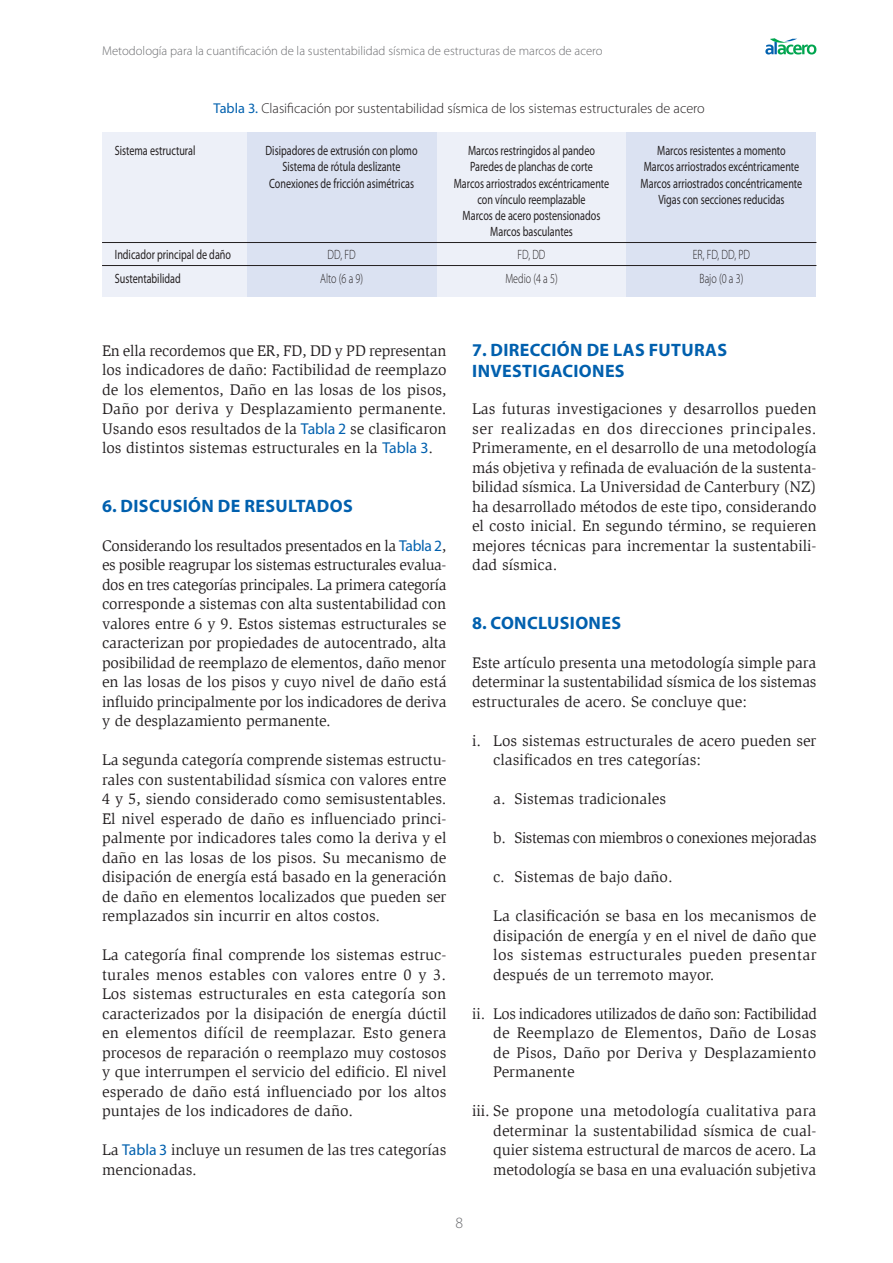
<style>
.page{position:relative;width:893px;height:1263px;background:#fff}
.page>*{position:absolute;margin:0;border:0;box-sizing:border-box;transform-origin:0 0}
.Títulos_0{font:700 18px/21.6px "Myriad Pro";letter-spacing:.02em;color:#0160ae}
.Texto_general{font:15.75px/19.5px "Slimbach Std";color:#231f20;text-align:justify}
.Texto_tabulado{font:15.75px/19.5px "Slimbach Std";color:#231f20;text-align:justify}
.Texto_tabulado-2{font:15.75px "Slimbach Std";letter-spacing:-.025em;color:#231f20}
.t1{font:300 15.75px "Myriad Pro";color:#6c6d70}
.Lectura_figuras{font:300 14.25px "Myriad Pro";color:#231f20}
.Texto_tablas{font:13.5px/16.2px "Myriad Pro";color:#231f20;text-align:center;scale:.75 1}
.Texto_tablas-2{font:300 13.5px "Myriad Pro";color:#231f20;scale:.75 1}
.t2{font:300 12.75px "Myriad Pro";color:#6c6d70}
.s1{font-weight:400;color:#0160ae}
.s2{font-family:"Myriad Pro";color:#0160ae}
</style>
<div class="page">
<svg style="left:765px;top:38px;width:51px;height:17px"></svg>
<div style="left:102px;top:132px;width:145px;height:165px;background:#edf0f8"></div>
<div style="left:247px;top:132px;width:190px;height:165px;background:#dbe2f2"></div>
<div style="left:437px;top:132px;width:189px;height:165px;background:#edf0f8"></div>
<div style="left:626px;top:132px;width:190px;height:165px;background:#dbe2f2"></div>
<hr style="left:102px;top:242px;width:714px;height:1px;background:#231f20">
<hr style="left:102px;top:265px;width:714px;height:1px;background:#231f20">
<p class="t2" style="left:102px;top:43px;width:502px">Metodología para la cuantificación de la sustentabilidad sísmica de estructuras de marcos de acero</p>
<p class="Lectura_figuras" style="left:214px;top:99px;width:493px"><span class="s1">Tabla 3.</span> Clasificación por sustentabilidad sísmica de los sistemas estructurales de acero</p>
<p class="Texto_tablas" style="left:115px;top:142px;width:109px">Sistema estructural</p>
<p class="Texto_tablas" style="left:266px;top:142px;width:204px">Disipadores de extrusión con plomo</p>
<p class="Texto_tablas" style="left:468px;top:142px;width:171px">Marcos restringidos al pandeo</p>
<p class="Texto_tablas" style="left:657px;top:142px;width:173px">Marcos resistentes a momento</p>
<p class="Texto_tablas" style="left:283px;top:158px;width:159px">Sistema de rótula deslizante</p>
<p class="Texto_tablas" style="left:470px;top:158px;width:165px">Paredes de planchas de corte</p>
<p class="Texto_tablas" style="left:644px;top:158px;width:209px">Marcos arriostrados excéntricamente</p>
<p class="Texto_tablas" style="left:269px;top:175px;width:195px">Conexiones de fricción asimétricas</p>
<p class="Texto_tablas" style="left:454px;top:175px;width:209px">Marcos arriostrados excéntricamente</p>
<p class="Texto_tablas" style="left:641px;top:175px;width:217px">Marcos arriostrados concéntricamente</p>
<p class="Texto_tablas" style="left:477px;top:191px;width:146px">con vínculo reemplazable</p>
<p class="Texto_tablas" style="left:658px;top:191px;width:170px">Vigas con secciones reducidas</p>
<p class="Texto_tablas" style="left:463px;top:207px;width:185px">Marcos de acero postensionados<br>Marcos basculantes</p>
<p class="Texto_tablas" style="left:115px;top:246px;width:156px">Indicador principal de daño</p>
<p class="Texto_tablas-2" style="left:328px;top:247px;width:39px">DD, FD</p>
<p class="Texto_tablas-2" style="left:517px;top:247px;width:39px">FD, DD</p>
<p class="Texto_tablas-2" style="left:693px;top:247px;width:78px">ER, FD, DD, PD</p>
<p class="Texto_tablas" style="left:115px;top:270px;width:89px">Sustentabilidad</p>
<p class="Texto_tablas-2" style="left:320px;top:270px;width:59px">Alto (6 a 9)</p>
<p class="Texto_tablas-2" style="left:505px;top:270px;width:71px">Medio (4 a 5)</p>
<p class="Texto_tablas-2" style="left:700px;top:270px;width:60px">Bajo (0 a 3)</p>
<p class="Texto_general" style="left:102px;top:341px;width:346px">En ella recordemos que ER, FD, DD y PD representan los indicadores de daño: Factibilidad de reemplazo de los elementos, Daño en las losas de los pisos, Daño por deriva y Desplazamiento permanente.<br>Usando esos resultados de la <span class="s2">Tabla 2</span> se clasificaron los distintos sistemas estructurales en la <span class="s2">Tabla 3</span>.</p>
<p class="Títulos_0" style="left:102px;top:494px;width:252px">6. DISCUSIÓN DE RESULTADOS</p>
<p class="Texto_general" style="left:102px;top:536px;width:346px">Considerando los resultados presentados en la <span class="s2">Tabla 2</span>, es posible reagrupar los sistemas estructurales evalua&shy;dos en tres categorías principales. La primera categoría corresponde a sistemas con alta sustentabilidad con valores entre 6 y 9. Estos sistemas estructurales se caracterizan por propiedades de autocentrado, alta posibilidad de reemplazo de elementos, daño menor en las losas de los pisos y cuyo nivel de daño está influido principalmente por los indicadores de deriva y de desplazamiento permanente.</p>
<p class="Texto_general" style="left:102px;top:750px;width:346px">La segunda categoría comprende sistemas estructu&shy;rales con sustentabilidad sísmica con valores entre 4 y 5, siendo considerado como semisustentables.<br>El nivel esperado de daño es influenciado princi&shy;palmente por indicadores tales como la deriva y el daño en las losas de los pisos. Su mecanismo de disipación de energía está basado en la generación de daño en elementos localizados que pueden ser remplazados sin incurrir en altos costos.</p>
<p class="Texto_general" style="left:102px;top:945px;width:346px">La categoría final comprende los sistemas estruc&shy;turales menos estables con valores entre 0 y 3.<br>Los sistemas estructurales en esta categoría son caracterizados por la disipación de energía dúctil en elementos difícil de reemplazar. Esto genera procesos de reparación o reemplazo muy costosos y que interrumpen el servicio del edificio. El nivel esperado de daño está influenciado por los altos puntajes de los indicadores de daño.</p>
<p class="Texto_general" style="left:102px;top:1140px;width:346px">La <span class="s2">Tabla 3</span> incluye un resumen de las tres categorías mencionadas.</p>
<p class="Títulos_0" style="left:472px;top:338px;width:257px">7. DIRECCIÓN DE LAS FUTURAS<br>INVESTIGACIONES</p>
<p class="Texto_general" style="left:472px;top:399px;width:346px">Las futuras investigaciones y desarrollos pueden ser realizadas en dos direcciones principales.<br>Primeramente, en el desarrollo de una metodología más objetiva y refinada de evaluación de la sustenta&shy;bilidad sísmica. La Universidad de Canterbury (NZ) ha desarrollado métodos de este tipo, considerando el costo inicial. En segundo término, se requieren mejores técnicas para incrementar la sustentabili&shy;dad sísmica.</p>
<p class="Títulos_0" style="left:472px;top:611px;width:151px">8. CONCLUSIONES</p>
<p class="Texto_general" style="left:472px;top:653px;width:346px">Este artículo presenta una metodología simple para determinar la sustentabilidad sísmica de los sistemas estructurales de acero. Se concluye que:</p>
<p class="Texto_tabulado" style="left:493px;top:731px;width:325px;text-indent:-21px">i. Los sistemas estructurales de acero pueden ser clasificados en tres categorías:</p>
<p class="Texto_tabulado" style="left:493px;top:789px;width:174px">a. Sistemas tradicionales</p>
<p class="Texto_tabulado-2" style="left:493px;top:829px;width:325px">b. Sistemas con miembros o conexiones mejoradas</p>
<p class="Texto_tabulado" style="left:493px;top:867px;width:181px">c. Sistemas de bajo daño.</p>
<p class="Texto_tabulado" style="left:493px;top:906px;width:325px">La clasificación se basa en los mecanismos de disipación de energía y en el nivel de daño que los sistemas estructurales pueden presentar después de un terremoto mayor.</p>
<p class="Texto_tabulado" style="left:493px;top:1004px;width:325px;text-indent:-21px">ii. Los indicadores utilizados de daño son: Factibilidad de Reemplazo de Elementos, Daño de Losas de Pisos, Daño por Deriva y Desplazamiento Permanente</p>
<p class="Texto_tabulado" style="left:493px;top:1101px;width:325px;text-indent:-21px">iii. Se propone una metodología cualitativa para determinar la sustentabilidad sísmica de cual&shy;quier sistema estructural de marcos de acero. La metodología se basa en una evaluación subjetiva</p>
<p class="t1" style="left:455px;top:1213px;width:9px">8</p>
</div>
